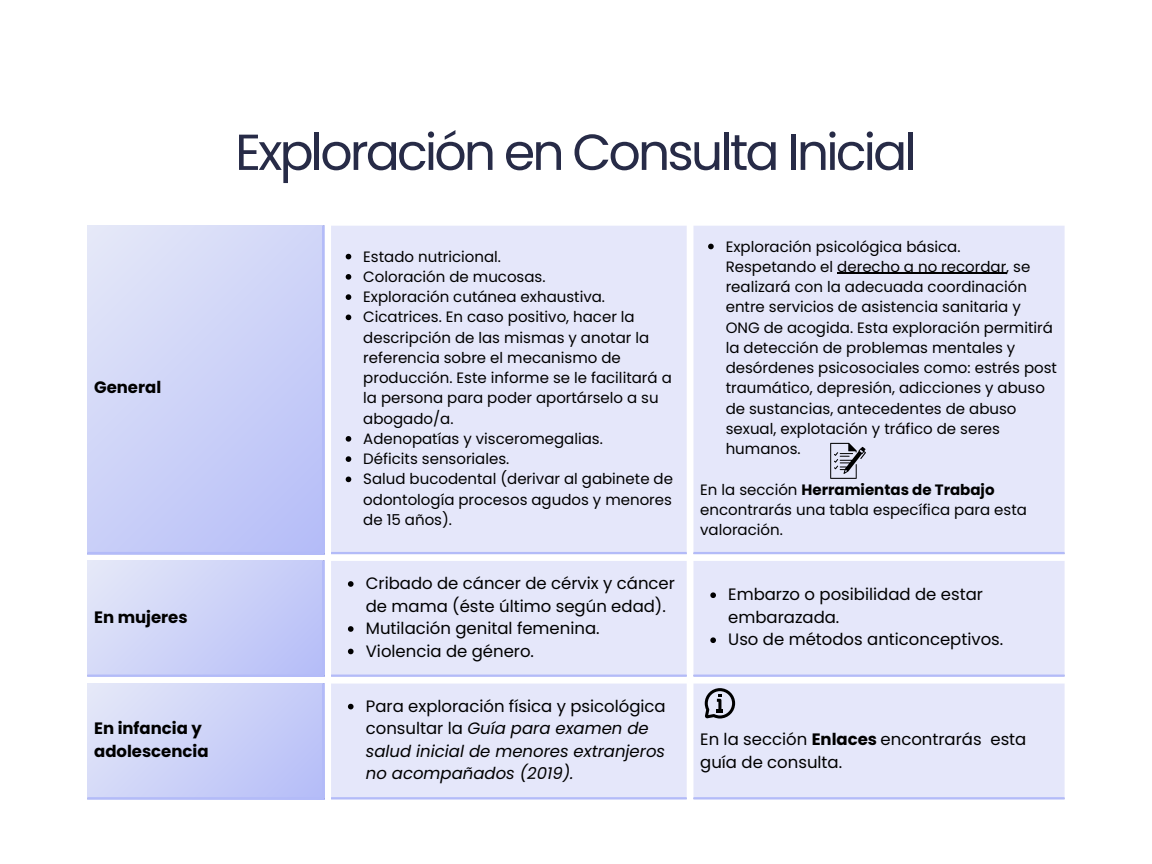
<style>
.page{position:relative;width:1152px;height:864px;background:#fff}
.page>*{position:absolute;margin:0;border:0;box-sizing:border-box;transform-origin:0 0}
.t1{font:50.55px "Poppins";letter-spacing:-.055em;color:#272b47}
.t2{font:16.5px/22.5px "Poppins";color:#000}
.t3{font:italic 16.5px/22.5px "Poppins";color:#000}
.t4{font:700 16.5px/22.5px "Poppins";color:#000}
.t5{font:15px/20.2px "Poppins";color:#000}
.s1{font-style:normal}
.s2{font-weight:700}
</style>
<div class="page">
<div style="left:331px;top:226px;width:734px;height:573px;background:#e5e7fa"></div>
<div style="left:87px;top:226px;width:237px;height:328px;background:linear-gradient(to bottom,#dbe0f8,#bec5f8)"></div>
<div style="left:87px;top:561px;width:237px;height:116px;background:linear-gradient(to right,#dee2f8,#bcc3f8)"></div>
<div style="left:87px;top:684px;width:237px;height:115px;background:linear-gradient(to right,#dee2f8,#bcc3f8)"></div>
<svg style="left:346px;top:254px;width:5px;height:5px"></svg>
<svg style="left:346px;top:274px;width:5px;height:6px"></svg>
<svg style="left:346px;top:294px;width:5px;height:6px"></svg>
<svg style="left:346px;top:315px;width:5px;height:5px"></svg>
<svg style="left:346px;top:436px;width:5px;height:6px"></svg>
<svg style="left:346px;top:456px;width:5px;height:6px"></svg>
<svg style="left:346px;top:477px;width:5px;height:5px"></svg>
<svg style="left:708px;top:244px;width:6px;height:5px"></svg>
<hr style="left:837px;top:273px;width:169px;height:1px;background:#000">
<svg style="left:348px;top:581px;width:6px;height:6px"></svg>
<svg style="left:348px;top:626px;width:6px;height:6px"></svg>
<svg style="left:348px;top:649px;width:6px;height:5px"></svg>
<svg style="left:710px;top:592px;width:6px;height:6px"></svg>
<svg style="left:710px;top:637px;width:6px;height:6px"></svg>
<svg style="left:348px;top:704px;width:6px;height:5px"></svg>
<hr style="left:322px;top:226px;width:2px;height:326px;background:#b3bbf8">
<hr style="left:87px;top:552px;width:237px;height:2px;background:#b3bbf8">
<hr style="left:331px;top:552px;width:356px;height:2px;background:#b3bbf8">
<hr style="left:693px;top:552px;width:372px;height:2px;background:#b3bbf8">
<hr style="left:322px;top:561px;width:2px;height:114px;background:#b3bbf8">
<hr style="left:87px;top:675px;width:237px;height:2px;background:#b3bbf8">
<hr style="left:331px;top:675px;width:356px;height:2px;background:#b3bbf8">
<hr style="left:693px;top:675px;width:372px;height:2px;background:#b3bbf8">
<hr style="left:322px;top:684px;width:2px;height:113px;background:#b3bbf8">
<hr style="left:87px;top:797px;width:237px;height:2px;background:#b3bbf8">
<hr style="left:331px;top:797px;width:356px;height:2px;background:#b3bbf8">
<hr style="left:693px;top:797px;width:372px;height:2px;background:#b3bbf8">
<svg style="left:830px;top:443px;width:36px;height:36px"></svg>
<svg style="left:705px;top:688px;width:30px;height:31px"></svg>
<h1 class="t4" style="left:94px;top:376px;width:69px">General</h1>
<p class="t4" style="left:94px;top:606px;width:95px">En mujeres</p>
<p class="t4" style="left:94px;top:717px;width:116px">En infancia y adolescencia</p>
<p class="t1" style="left:235px;top:117px;width:683px">Exploración en Consulta Inicial</p>
<p class="t5" style="left:363px;top:246px;width:139px">Estado nutricional.</p>
<p class="t5" style="left:363px;top:267px;width:184px">Coloración de mucosas.</p>
<p class="t5" style="left:363px;top:287px;width:243px">Exploración cutánea exhaustiva.</p>
<p class="t5" style="left:363px;top:307px;width:310px">Cicatrices. En caso positivo, hacer la descripción de las mismas y anotar la referencia sobre el mecanismo de producción. Este informe se le facilitará a la persona para poder aportárselo a su abogado/a.</p>
<p class="t5" style="left:363px;top:429px;width:241px">Adenopatías y visceromegalias.</p>
<p class="t5" style="left:363px;top:449px;width:148px">Déficits sensoriales.</p>
<p class="t5" style="left:363px;top:469px;width:311px;text-align:justify">Salud bucodental (derivar al gabinete de odontología procesos agudos y menores de 15 años).</p>
<p class="t2" style="left:366px;top:572px;width:311px">Cribado de cáncer de cérvix y cáncer de mama (éste último según edad).</p>
<p class="t2" style="left:366px;top:617px;width:235px">Mutilación genital femenina.</p>
<p class="t2" style="left:366px;top:640px;width:170px">Violencia de género.</p>
<p class="t3" style="left:366px;top:695px;width:301px"><span class="s1">Para exploración física y psicológica consultar la</span> Guía para examen de salud inicial de menores extranjeros no acompañados (2019).</p>
<p class="t5" style="left:726px;top:236px;width:333px">Exploración psicológica básica.<br>Respetando el derecho a no recordar, se realizará con la adecuada coordinación entre servicios de asistencia sanitaria y ONG de acogida. Esta exploración permitirá la detección de problemas mentales y desórdenes psicosociales como: estrés post traumático, depresión, adicciones y abuso de sustancias, antecedentes de abuso sexual, explotación y tráfico de seres humanos.</p>
<p class="t5" style="left:700px;top:479px;width:328px">En la sección <span class="s2">Herramientas de Trabajo </span>encontrarás una tabla específica para esta valoración.</p>
<p class="t2" style="left:728px;top:583px;width:256px">Embarzo o posibilidad de estar embarazada.</p>
<p class="t2" style="left:728px;top:628px;width:277px">Uso de métodos anticonceptivos.</p>
<p class="t2" style="left:700px;top:728px;width:328px">En la sección <span class="s2">Enlaces</span> encontrarás esta guía de consulta.</p>
</div>
